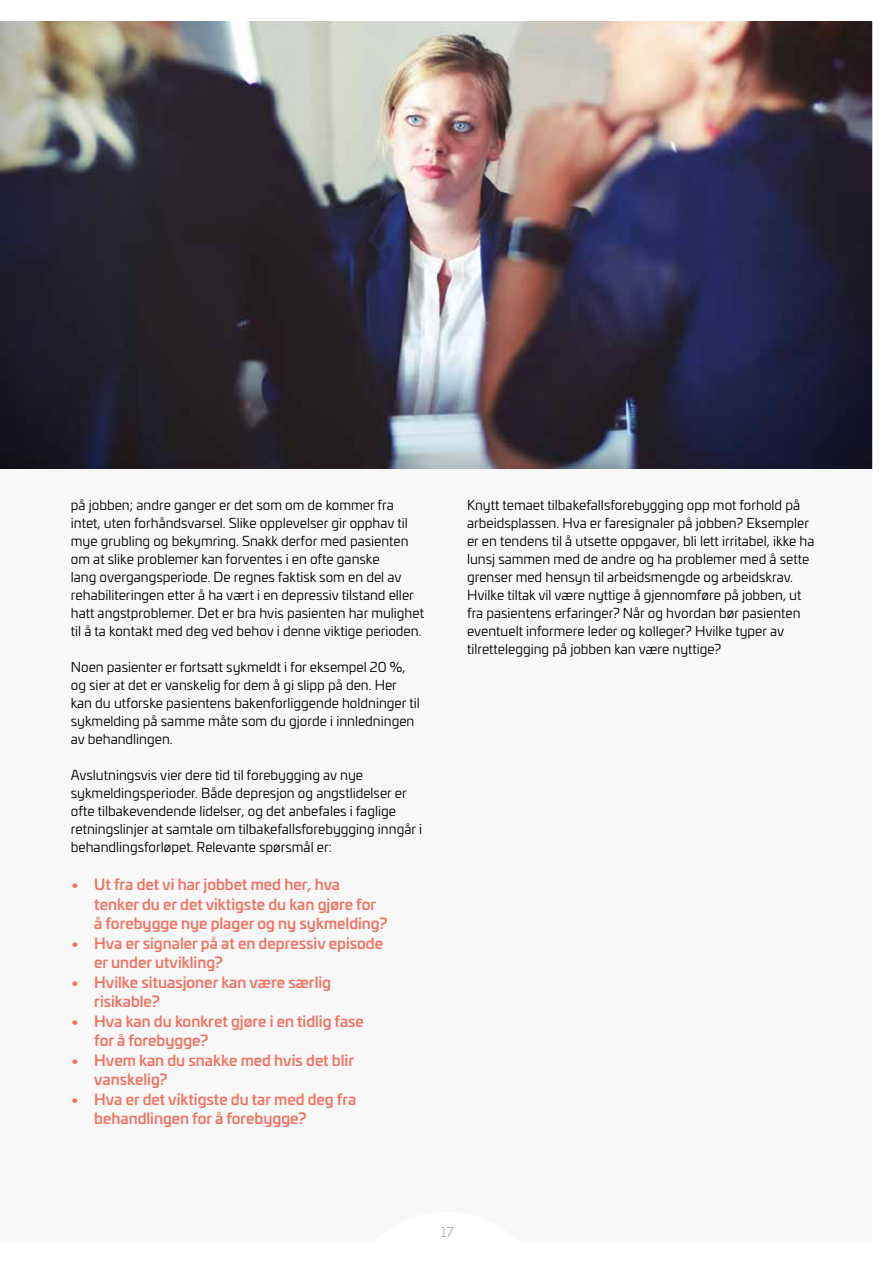
<style>
.page{position:relative;width:893px;height:1263px;background:#fff}
.page>*{position:absolute;margin:0;border:0;box-sizing:border-box;transform-origin:0 0}
.t1{font:500 15px/19.5px "Univia Pro";color:#f07261}
.t2{font:13.5px/18px "Univia Pro";color:#000}
.t3{font:200 13.5px "Univia Pro";color:#5d738e}
</style>
<div class="page">
<div style="left:0;top:21px;width:872px;height:1221px;background:#f8f8f8"></div>
<img style="left:1px;top:21px;width:871px;height:448px">
<p class="t2" style="left:71px;top:496px;width:355px">på jobben; andre ganger er det som om de kommer fra intet, uten forhåndsvarsel. Slike opplevelser gir opphav til mye grubling og bekymring. Snakk derfor med pasienten om at slike problemer kan forventes i en ofte ganske<br>lang overgangsperiode. De regnes faktisk som en del av rehabiliteringen etter å ha vært i en depressiv tilstand eller hatt angstproblemer. Det er bra hvis pasienten har mulighet til å ta kontakt med deg ved behov i denne viktige perioden.</p>
<p class="t2" style="left:71px;top:658px;width:350px">Noen pasienter er fortsatt sykmeldt i for eksempel 20 %, og sier at det er vanskelig for dem å gi slipp på den. Her kan du utforske pasientens bakenforliggende holdninger til sykmelding på samme måte som du gjorde i innledningen av behandlingen.</p>
<p class="t2" style="left:71px;top:766px;width:353px">Avslutningsvis vier dere tid til forebygging av nye sykmeldingsperioder. Både depresjon og angstlidelser er ofte tilbakevendende lidelser, og det anbefales i faglige retningslinjer at samtale om tilbakefallsforebygging inngår i behandlingsforløpet. Relevante spørsmål er:</p>
<p class="t1" style="left:94px;top:874px;width:295px;text-indent:-23px">• Ut fra det vi har jobbet med her, hva tenker du er det viktigste du kan gjøre for å forebygge nye plager og ny sykmelding?</p>
<p class="t1" style="left:94px;top:932px;width:290px;text-indent:-23px">• Hva er signaler på at en depressiv episode er under utvikling?</p>
<p class="t1" style="left:94px;top:971px;width:238px;text-indent:-23px">• Hvilke situasjoner kan være særlig risikable?</p>
<p class="t1" style="left:94px;top:1010px;width:271px;text-indent:-23px">• Hva kan du konkret gjøre i en tidlig fase for å forebygge?</p>
<p class="t1" style="left:94px;top:1049px;width:261px;text-indent:-23px">• Hvem kan du snakke med hvis det blir vanskelig?</p>
<p class="t1" style="left:94px;top:1088px;width:264px;text-indent:-23px">• Hva er det viktigste du tar med deg fra behandlingen for å forebygge?</p>
<p class="t2" style="left:467px;top:496px;width:349px">Knytt temaet tilbakefallsforebygging opp mot forhold på arbeidsplassen. Hva er faresignaler på jobben? Eksempler er en tendens til å utsette oppgaver, bli lett irritabel, ikke ha lunsj sammen med de andre og ha problemer med å sette grenser med hensyn til arbeidsmengde og arbeidskrav.<br>Hvilke tiltak vil være nyttige å gjennomføre på jobben, ut fra pasientens erfaringer? Når og hvordan bør pasienten eventuelt informere leder og kolleger? Hvilke typer av tilrettelegging på jobben kan være nyttige?</p>
<p class="t3" style="left:441px;top:1223px;width:14px">17</p>
</div>
